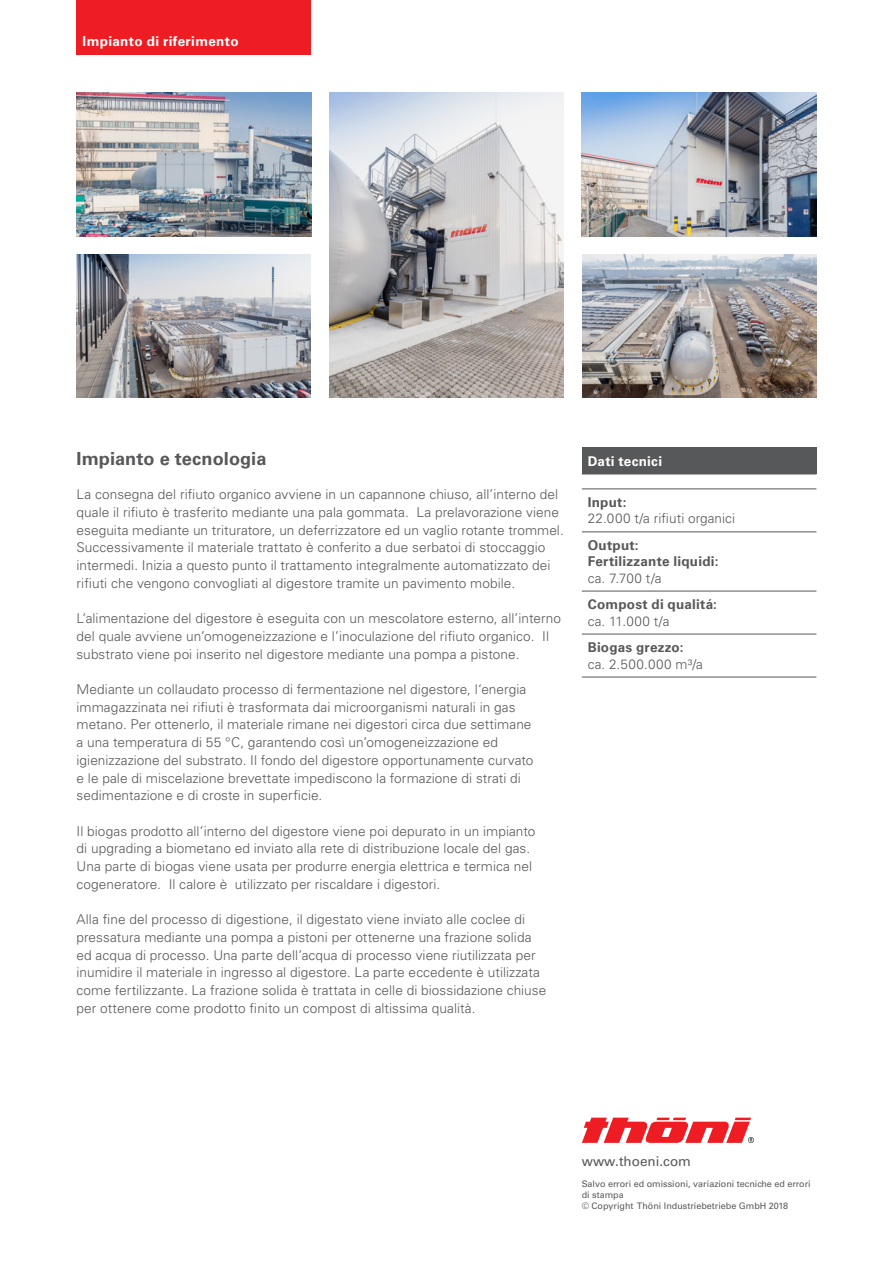
<style>
.page{position:relative;width:893px;height:1263px;background:#fff}
.page>*{position:absolute;margin:0;border:0;box-sizing:border-box;transform-origin:0 0}
.t1{font:700 18px "Univers LT Std";color:#57585a}
.t2{font:300 13.5px/17.7px "Univers LT Std";letter-spacing:.005em;color:#57585a}
.t3{font:700 13.5px/16.2px "Univers LT Std";letter-spacing:.02em;color:#57585a}
.t4{font:700 13.5px "Univers LT Std";letter-spacing:.025em;color:#fff}
.t5{font:300 13.5px "Univers LT Std";letter-spacing:.035em;color:#57585a}
.t6{font:13.5px "Univers LT Std";color:#57585a}
.t7{font:9px/10.8px "Univers LT Std";color:#57585a}
</style>
<div class="page">
<div style="left:77px;top:0;width:234px;height:54px;background:#ee1d23"></div>
<svg style="left:582px;top:1118px;width:172px;height:25px"></svg>
<div style="left:582px;top:447px;width:234px;height:27px;background:#57585a"></div>
<hr style="left:582px;top:474px;width:234px;height:1px;background:#57585a">
<hr style="left:582px;top:488px;width:234px;height:1px;background:#57585a">
<hr style="left:582px;top:531px;width:234px;height:1px;background:#57585a">
<hr style="left:582px;top:591px;width:234px;height:1px;background:#57585a">
<hr style="left:582px;top:634px;width:234px;height:1px;background:#57585a">
<hr style="left:582px;top:677px;width:234px;height:1px;background:#57585a">
<img style="left:77px;top:93px;width:234px;height:143px">
<img style="left:582px;top:93px;width:234px;height:143px">
<img style="left:329px;top:93px;width:235px;height:305px">
<img style="left:582px;top:254px;width:234px;height:144px">
<img style="left:77px;top:254px;width:234px;height:144px">
<p class="t4" style="left:83px;top:33px;width:158px">Impianto di riferimento</p>
<h1 class="t1" style="left:77px;top:448px;width:191px">Impianto e tecnologia</h1>
<p class="t2" style="left:77px;top:486px;width:489px">La consegna del rifiuto organico avviene in un capannone chiuso, all’interno del quale il rifiuto è trasferito mediante una pala gommata. La prelavorazione viene eseguita mediante un trituratore, un deferrizzatore ed un vaglio rotante trommel.<br>Successivamente il materiale trattato è conferito a due serbatoi di stoccaggio intermedi. Inizia a questo punto il trattamento integralmente automatizzato dei rifiuti che vengono convogliati al digestore tramite un pavimento mobile.</p>
<p class="t2" style="left:77px;top:609px;width:486px">L’alimentazione del digestore è eseguita con un mescolatore esterno, all’interno del quale avviene un’omogeneizzazione e l’inoculazione del rifiuto organico. Il substrato viene poi inserito nel digestore mediante una pompa a pistone.</p>
<p class="t2" style="left:77px;top:680px;width:458px">Mediante un collaudato processo di fermentazione nel digestore, l‘energia immagazzinata nei rifiuti è trasformata dai microorganismi naturali in gas metano. Per ottenerlo, il materiale rimane nei digestori circa due settimane a una temperatura di 55 °C, garantendo così un’omogeneizzazione ed igienizzazione del substrato. Il fondo del digestore opportunamente curvato e le pale di miscelazione brevettate impediscono la formazione di strati di sedimentazione e di croste in superficie.</p>
<p class="t2" style="left:77px;top:822px;width:460px">Il biogas prodotto all’interno del digestore viene poi depurato in un impianto di upgrading a biometano ed inviato alla rete di distribuzione locale del gas.<br>Una parte di biogas viene usata per produrre energia elettrica e termica nel cogeneratore. Il calore è utilizzato per riscaldare i digestori.</p>
<p class="t2" style="left:77px;top:910px;width:471px">Alla fine del processo di digestione, il digestato viene inviato alle coclee di pressatura mediante una pompa a pistoni per ottenerne una frazione solida ed acqua di processo. Una parte dell’acqua di processo viene riutilizzata per inumidire il materiale in ingresso al digestore. La parte eccedente è utilizzata come fertilizzante. La frazione solida è trattata in celle di biossidazione chiuse per ottenere come prodotto finito un compost di altissima qualità.</p>
<p class="t4" style="left:588px;top:453px;width:76px">Dati tecnici</p>
<p class="t3" style="left:588px;top:494px;width:40px">Input:</p>
<p class="t2" style="left:588px;top:510px;width:149px">22.000 t/a rifiuti organici</p>
<p class="t3" style="left:588px;top:537px;width:132px">Output:<br>Fertilizzante liquidi:</p>
<p class="t2" style="left:588px;top:569px;width:75px">ca. 7.700 t/a</p>
<p class="t3" style="left:588px;top:597px;width:131px">Compost di qualitá:</p>
<p class="t2" style="left:588px;top:612px;width:83px">ca. 11.000 t/a</p>
<p class="t3" style="left:588px;top:640px;width:97px">Biogas grezzo:</p>
<p class="t5" style="left:588px;top:656px;width:117px">ca. 2.500.000 m³/a</p>
<p class="t6" style="left:582px;top:1153px;width:111px">www.thoeni.com</p>
<p class="t7" style="left:582px;top:1179px;width:230px">Salvo errori ed omissioni, variazioni tecniche ed errori di stampa<br>© Copyright Thöni Industriebetriebe GmbH 2018</p>
</div>
